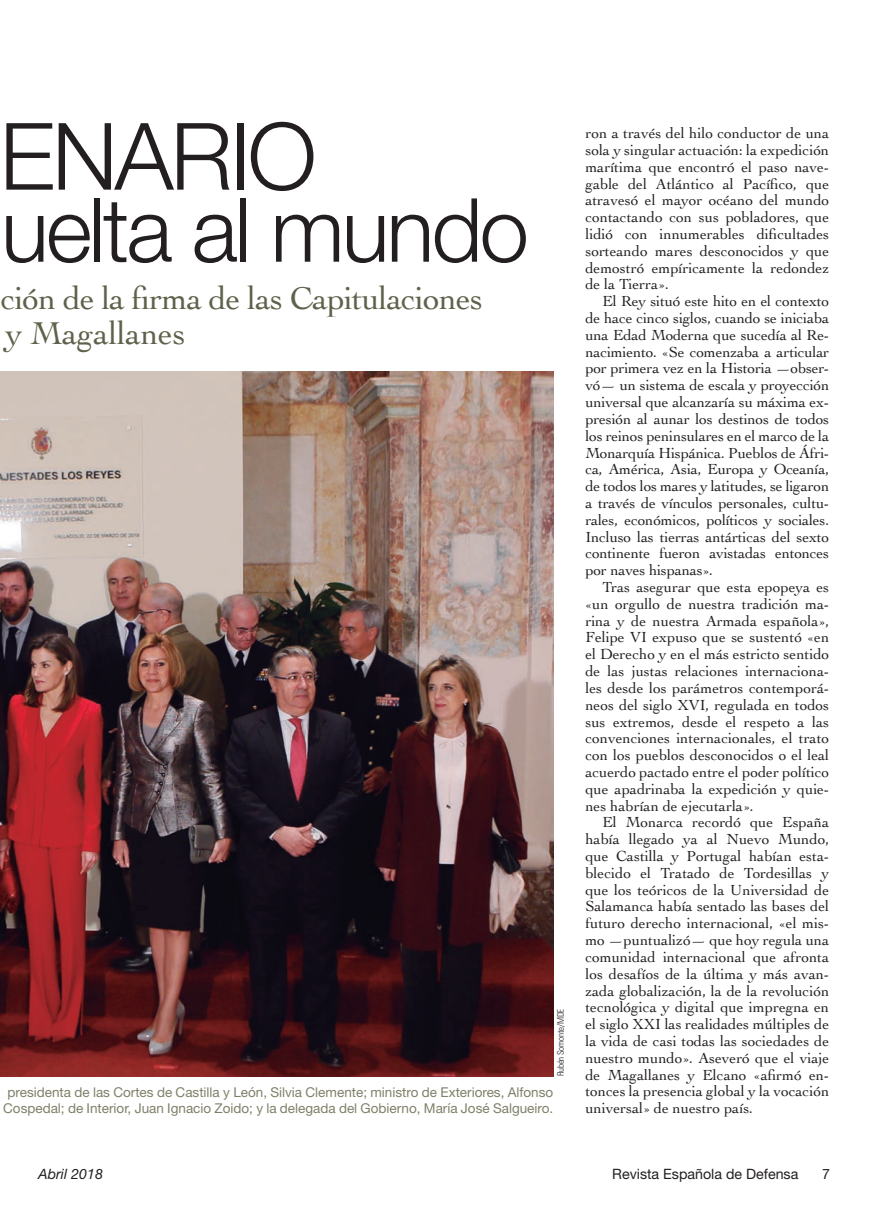
<style>
.page{position:relative;width:893px;height:1217px;background:#fff}
.page>*{position:absolute;margin:0;border:0;box-sizing:border-box;transform-origin:0 0}
.t1{font:300 93px "Helvetica Neue";letter-spacing:-.03em;color:#231f20}
.t2{font:300 88.5px "Helvetica Neue";letter-spacing:-.03em;color:#231f20}
.t3{font:33px/34.5px "Cochin";letter-spacing:-.02em;color:#60614b}
.t4{font:15.3px/16.8px "Cochin";color:#231f20;text-align:justify}
.t5{font:14.25px "Helvetica Neue";color:#231f20}
.t6{font:italic 14.25px "Helvetica Neue";color:#231f20}
.t7{font:13.5px/15.8px "Helvetica Neue";color:#7f7f69;text-align:center}
.t8{font:300 condensed 9px "Univers";letter-spacing:-.02em;color:#231f20}
</style>
<div class="page">
<img style="left:0;top:371px;width:553px;height:704px">
<h1 class="t1" style="left:0;top:100px;width:318px">enario</h1>
<h2 class="t2" style="left:1px;top:176px;width:529px">uelta al mundo</h2>
<h3 class="t3" style="left:1px;top:279px;width:484px">ción de la firma de las Capitulaciones y Magallanes</h3>
<p class="t8" style="left:555px;top:1075px;width:69px;rotate:-90deg">Rubén Somonte/MDE</p>
<p class="t7" style="left:3px;top:1083px;width:552px">presidenta de las Cortes de Castilla y León, Silvia Clemente; ministro de Exteriores, Alfonso<br>Cospedal; de Interior, Juan Ignacio Zoido; y la delegada del Gobierno, María José Salgueiro.</p>
<p class="t4" style="left:585px;top:124px;width:245px">ron a través del hilo conductor de una sola y singular actuación: la expedición marítima que encontró el paso nave&shy;gable del Atlántico al Pacífico, que atravesó el mayor océano del mundo contactando con sus pobladores, que lidió con innumerables dificultades sorteando mares desconocidos y que demostró empíricamente la redondez de la Tierra».</p>
<p class="t4" style="left:585px;top:292px;width:245px;text-indent:17px">El Rey situó este hito en el contexto de hace cinco siglos, cuando se iniciaba una Edad Moderna que sucedía al Re&shy;nacimiento. «Se comenzaba a articular por primera vez en la Historia —obser&shy;vó— un sistema de escala y proyección universal que alcanzaría su máxima ex&shy;presión al aunar los destinos de todos los reinos peninsulares en el marco de la Monarquía Hispánica. Pueblos de Áfri&shy;ca, América, Asia, Europa y Oceanía, de todos los mares y latitudes, se ligaron a través de vínculos personales, cultu&shy;rales, económicos, políticos y sociales.<br>Incluso las tierras antárticas del sexto continente fueron avistadas entonces por naves hispanas».</p>
<p class="t4" style="left:585px;top:578px;width:245px;text-indent:17px">Tras asegurar que esta epopeya es «un orgullo de nuestra tradición ma&shy;rina y de nuestra Armada española», Felipe VI expuso que se sustentó «en el Derecho y en el más estricto sentido de las justas relaciones internaciona&shy;les desde los parámetros contemporá&shy;neos del siglo XVI, regulada en todos sus extremos, desde el respeto a las convenciones internacionales, el trato con los pueblos desconocidos o el leal acuerdo pactado entre el poder político que apadrinaba la expedición y quie&shy;nes habrían de ejecutarla».</p>
<p class="t4" style="left:585px;top:813px;width:245px;text-indent:17px">El Monarca recordó que España había llegado ya al Nuevo Mundo, que Castilla y Portugal habían esta&shy;blecido el Tratado de Tordesillas y que los teóricos de la Universidad de Salamanca había sentado las bases del futuro derecho internacional, «el mis&shy;mo —puntualizó— que hoy regula una comunidad internacional que afronta los desafíos de la última y más avan&shy;zada globalización, la de la revolución tecnológica y digital que impregna en el siglo XXI las realidades múltiples de la vida de casi todas las sociedades de nuestro mundo». Aseveró que el viaje de Magallanes y Elcano «afirmó en&shy;tonces la presencia global y la vocación universal» de nuestro país.</p>
<p class="t6" style="left:38px;top:1164px;width:66px">Abril 2018</p>
<p class="t5" style="left:612px;top:1164px;width:188px">Revista Española de Defensa</p>
<p class="t5" style="left:822px;top:1164px;width:9px">7</p>
</div>
